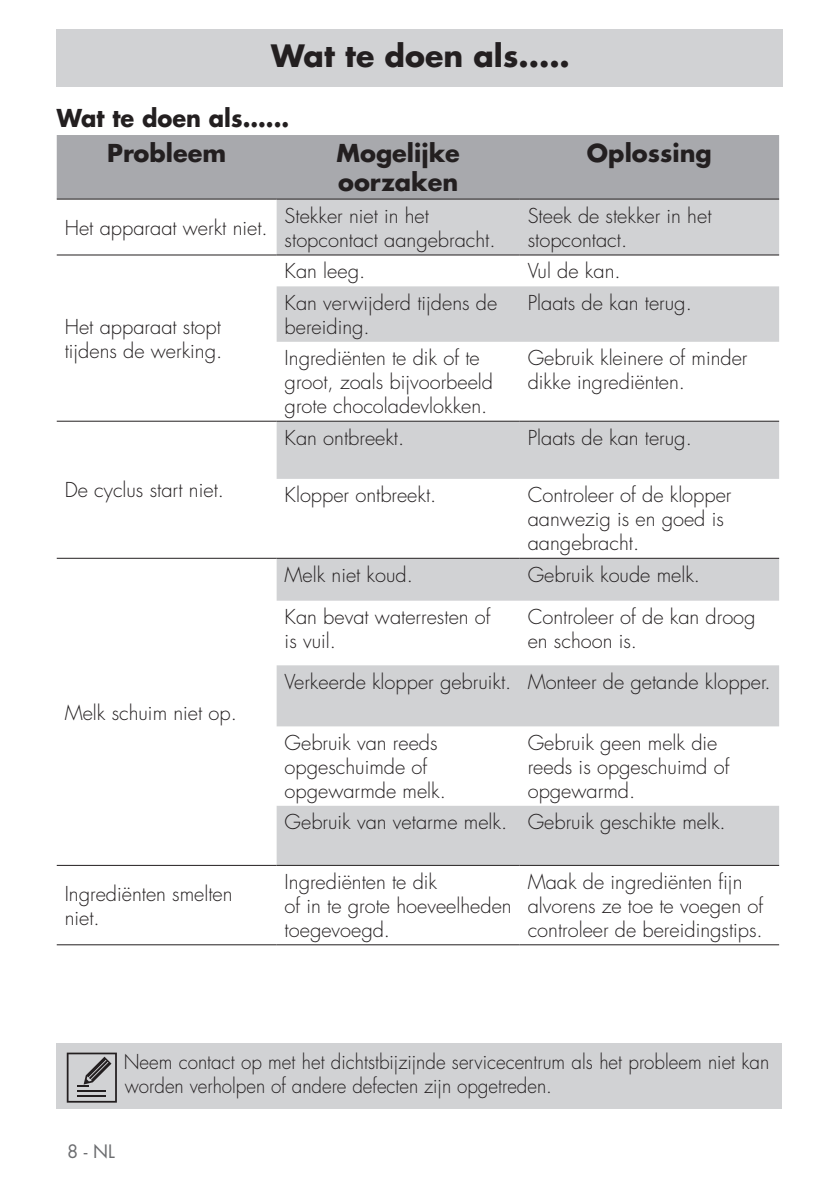
<style>
.page{position:relative;width:840px;height:1191px;background:#fff}
.page>*{position:absolute;margin:0;border:0;box-sizing:border-box;transform-origin:0 0}
.t1{font:700 30px "Futura";color:#231f20}
.t2{font:700 24px/35.2px "Futura";color:#231f20;text-align:center;scale:.94 1}
.t3{font:700 24px/28.8px "Futura";color:#231f20}
.t4{font:300 20px/24px "Futura";color:#231f20}
.t5{font:300 20px/24px "Futura";color:#231f20;scale:.94 1}
.t6{font:18px "Futura";color:#6c6d70}
</style>
<div class="page">
<div style="left:57px;top:29px;width:725px;height:58px;background:#d1d2d4"></div>
<div style="left:408px;top:91px;width:21px;height:1050px;border:1px solid #fff;border-radius:8px"></div>
<div style="left:57px;top:1043px;width:724px;height:66px;background:#d1d2d4"></div>
<div style="left:57px;top:135px;width:721px;height:64px;background:#a8a9ad"></div>
<svg style="left:276px;top:200px;width:502px;height:665px"></svg>
<svg style="left:408px;top:866px;width:21px;height:78px"></svg>
<hr style="left:57px;top:199px;width:219px;height:1px;background:#231f20">
<hr style="left:276px;top:199px;width:243px;height:1px;background:#231f20">
<hr style="left:519px;top:199px;width:259px;height:1px;background:#231f20">
<hr style="left:57px;top:254px;width:219px;height:1px;background:#231f20">
<hr style="left:57px;top:421px;width:219px;height:1px;background:#231f20">
<hr style="left:57px;top:558px;width:219px;height:1px;background:#231f20">
<hr style="left:276px;top:254px;width:243px;height:1px;background:#231f20">
<hr style="left:519px;top:254px;width:259px;height:1px;background:#231f20">
<hr style="left:276px;top:421px;width:243px;height:1px;background:#231f20">
<hr style="left:519px;top:421px;width:259px;height:1px;background:#231f20">
<hr style="left:276px;top:558px;width:243px;height:1px;background:#231f20">
<hr style="left:519px;top:558px;width:259px;height:1px;background:#231f20">
<hr style="left:57px;top:865px;width:219px;height:1px;background:#231f20">
<hr style="left:57px;top:944px;width:219px;height:1px;background:#231f20">
<hr style="left:276px;top:944px;width:243px;height:1px;background:#231f20">
<hr style="left:519px;top:944px;width:259px;height:1px;background:#231f20">
<hr style="left:276px;top:865px;width:243px;height:1px;background:#231f20">
<hr style="left:519px;top:865px;width:259px;height:1px;background:#231f20">
<svg style="left:67px;top:1052px;width:50px;height:50px"></svg>
<h1 class="t1" style="left:271px;top:35px;width:300px">Wat te doen als.....</h1>
<p class="t2" style="left:57px;top:100px;width:248px">Wat te doen als......<br>Probleem</p>
<p class="t3" style="left:336px;top:138px;width:125px">Mogelijke oorzaken</p>
<p class="t3" style="left:586px;top:138px;width:126px">Oplossing</p>
<p class="t4" style="left:65px;top:216px;width:204px">Het apparaat werkt niet.</p>
<p class="t4" style="left:65px;top:315px;width:159px">Het apparaat stopt tijdens de werking.</p>
<p class="t4" style="left:65px;top:478px;width:161px">De cyclus start niet.</p>
<p class="t4" style="left:65px;top:700px;width:173px">Melk schuim niet op.</p>
<p class="t4" style="left:284px;top:204px;width:212px">Stekker niet in het stopcontact aangebracht.</p>
<p class="t4" style="left:527px;top:204px;width:185px">Steek de stekker in het stopcontact.</p>
<p class="t4" style="left:284px;top:259px;width:82px">Kan leeg.</p>
<p class="t4" style="left:527px;top:259px;width:94px">Vul de kan.</p>
<p class="t4" style="left:284px;top:291px;width:214px">Kan verwijderd tijdens de bereiding.</p>
<p class="t4" style="left:527px;top:291px;width:165px">Plaats de kan terug.</p>
<p class="t4" style="left:284px;top:346px;width:210px">Ingrediënten te dik of te groot, zoals bijvoorbeeld grote chocoladevlokken.</p>
<p class="t4" style="left:527px;top:346px;width:221px">Gebruik kleinere of minder dikke ingrediënten.</p>
<p class="t4" style="left:284px;top:425px;width:121px">Kan ontbreekt.</p>
<p class="t4" style="left:527px;top:425px;width:165px">Plaats de kan terug.</p>
<p class="t4" style="left:284px;top:483px;width:153px">Klopper ontbreekt.</p>
<p class="t4" style="left:527px;top:483px;width:205px">Controleer of de klopper aanwezig is en goed is aangebracht.</p>
<p class="t4" style="left:284px;top:562px;width:130px">Melk niet koud.</p>
<p class="t4" style="left:527px;top:562px;width:174px">Gebruik koude melk.</p>
<p class="t4" style="left:284px;top:605px;width:207px">Kan bevat waterresten of is vuil.</p>
<p class="t4" style="left:527px;top:605px;width:229px">Controleer of de kan droog en schoon is.</p>
<p class="t4" style="left:284px;top:669px;width:487px">Verkeerde klopper gebruikt. Monteer de getande klopper.</p>
<p class="t4" style="left:284px;top:730px;width:163px">Gebruik van reeds opgeschuimde of opgewarmde melk.</p>
<p class="t4" style="left:527px;top:730px;width:203px">Gebruik geen melk die reeds is opgeschuimd of opgewarmd.</p>
<p class="t4" style="left:284px;top:810px;width:442px">Gebruik van vetarme melk. Gebruik geschikte melk.</p>
<p class="t4" style="left:65px;top:881px;width:169px">Ingrediënten smelten niet.</p>
<p class="t4" style="left:284px;top:869px;width:228px">Ingrediënten te dik<br>of in te grote hoeveelheden toegevoegd.</p>
<p class="t4" style="left:527px;top:869px;width:237px">Maak de ingrediënten fijn alvorens ze toe te voegen of controleer de bereidingstips.</p>
<p class="t5" style="left:124px;top:1050px;width:688px">Neem contact op met het dichtstbijzijnde servicecentrum als het probleem niet kan worden verholpen of andere defecten zijn opgetreden.</p>
<p class="t6" style="left:67px;top:1139px;width:49px">8 - NL</p>
</div>
